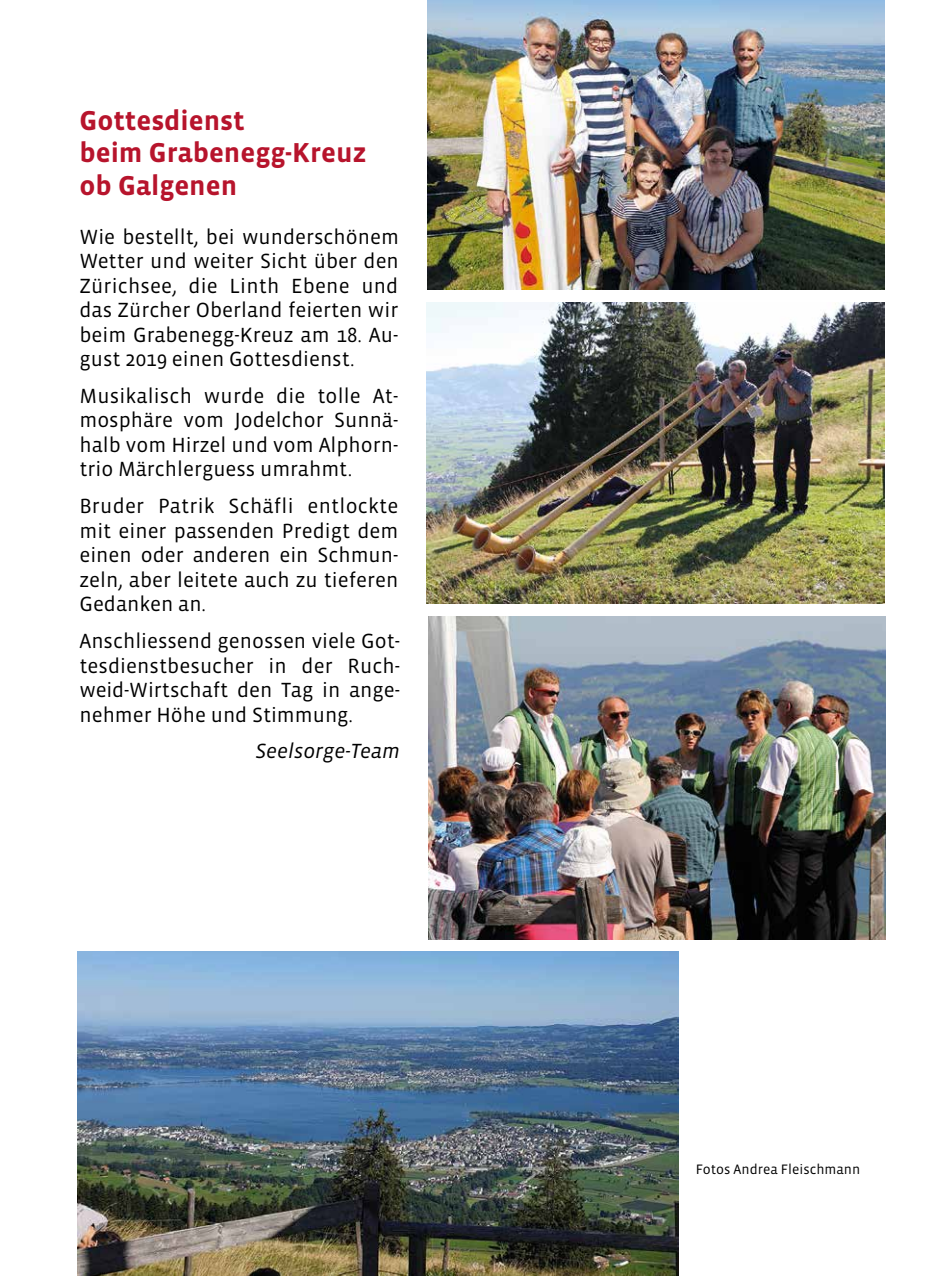
<style>
.page{position:relative;width:942px;height:1276px;background:#fff}
.page>*{position:absolute;margin:0;border:0;box-sizing:border-box;transform-origin:0 0}
.t1{font:700 28px/32.4px "Vista Sans";color:#b7142c}
.t2{font:21px/24.4px "Vista Sans";color:#000;text-align:justify}
.t3{font:italic 21px "Vista Sans";color:#000}
.t4{font:14px "Vista Sans";color:#000}
</style>
<div class="page">
<img style="left:427px;top:0;width:456px;height:290px">
<img style="left:426px;top:302px;width:457px;height:302px">
<img style="left:428px;top:616px;width:456px;height:323px">
<img style="left:78px;top:951px;width:600px;height:325px">
<h1 class="t1" style="left:79px;top:105px;width:289px">Gottesdienst<br>beim Grabenegg-Kreuz ob Galgenen</h1>
<p class="t2" style="left:79px;top:225px;width:321px">Wie bestellt, bei wunderschönem Wetter und weiter Sicht über den Zürichsee, die Linth Ebene und das Zürcher Oberland feierten wir beim Grabenegg-Kreuz am 18. Au&shy;gust 2019 einen Gottesdienst.</p>
<p class="t2" style="left:79px;top:384px;width:320px">Musikalisch wurde die tolle At&shy;mosphäre vom Jodelchor Sunnä&shy;halb vom Hirzel und vom Alphorn&shy;trio Märchlerguess umrahmt.</p>
<p class="t2" style="left:79px;top:494px;width:320px">Bruder Patrik Schäfli entlockte mit einer passenden Predigt dem einen oder anderen ein Schmun&shy;zeln, aber leitete auch zu tieferen Gedanken an.</p>
<p class="t2" style="left:79px;top:629px;width:322px">Anschliessend genossen viele Got&shy;tesdienstbesucher in der Ruch&shy;weid-Wirtschaft den Tag in ange&shy;nehmer Höhe und Stimmung.</p>
<p class="t3" style="left:255px;top:740px;width:146px">Seelsorge-Team</p>
<p class="t4" style="left:695px;top:1162px;width:166px">Fotos Andrea Fleischmann</p>
</div>
